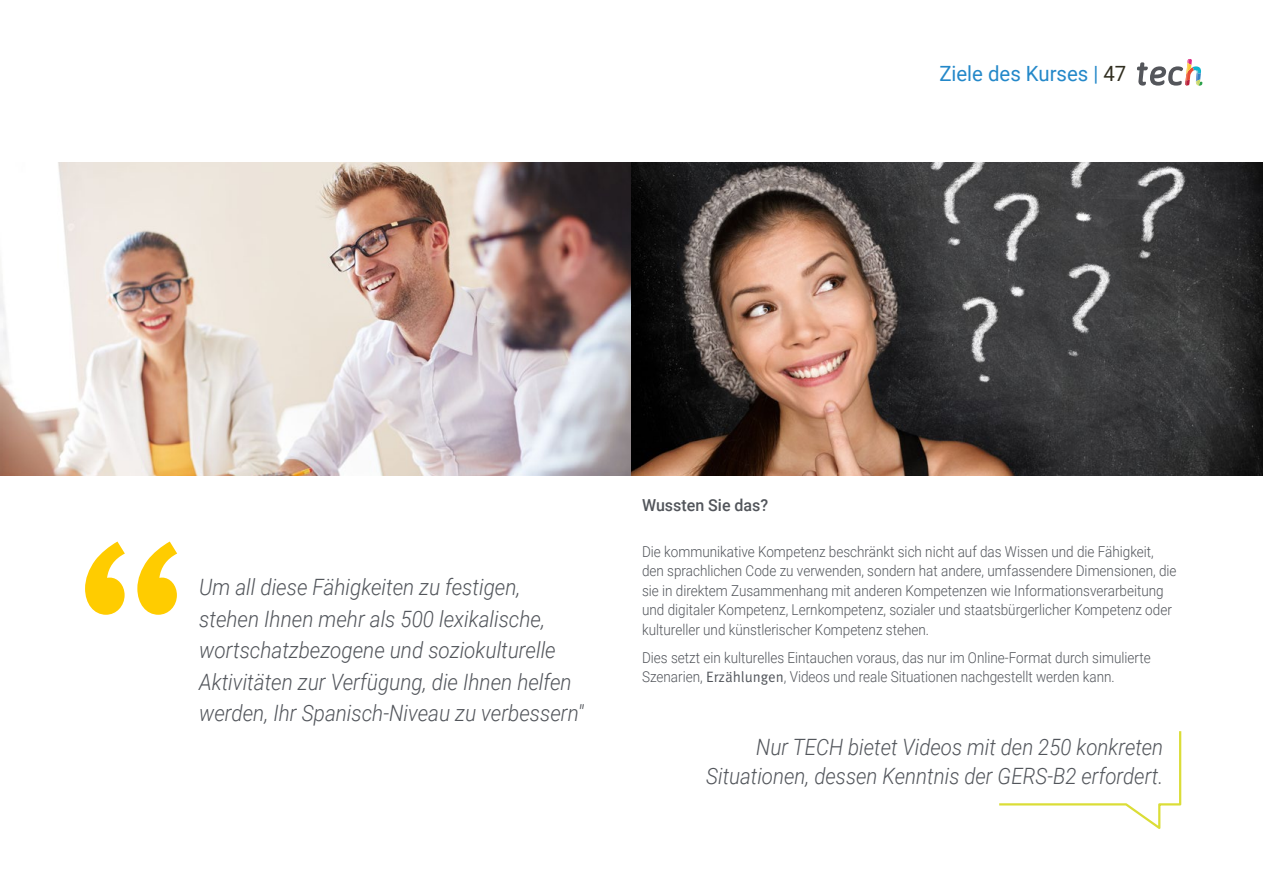
<style>
.page{position:relative;width:1263px;height:893px;background:#fff}
.page>*{position:absolute;margin:0;border:0;box-sizing:border-box;transform-origin:0 0}
.t1{font:italic 300 22.5px/31.5px "Roboto";color:#52555b;scale:.92 1}
.t2{font:italic 300 22.5px/28.5px "Roboto";color:#52555b;text-align:right;scale:.91 1}
.t3{font:21px "Roboto";color:#2488c9}
.t4{font:500 16.5px "Roboto";color:#52555b}
.t5{font:300 15px/19.5px "Roboto";color:#52555b;scale:.9 1}
.s1{color:#312e20}
.s2{font-family:"Meta Pro";font-weight:400}
</style>
<div class="page">
<svg style="left:1137px;top:59px;width:65px;height:27px"></svg>
<img style="left:0;top:162px;width:1263px;height:313px">
<svg style="left:85px;top:541px;width:92px;height:74px"></svg>
<svg style="left:999px;top:731px;width:183px;height:98px"></svg>
<h2 class="t3" style="left:939px;top:59px;width:189px">Ziele des Kurses | <span class="s1">47</span></h2>
<h1 class="t1" style="left:199px;top:570px;width:419px">Um all diese Fähigkeiten zu festigen, stehen Ihnen mehr als 500 lexikalische, wortschatzbezogene und soziokulturelle Aktivitäten zur Verfügung, die Ihnen helfen werden, Ihr Spanisch-Niveau zu verbessern"</h1>
<p class="t4" style="left:642px;top:494px;width:128px">Wussten Sie das?</p>
<p class="t5" style="left:642px;top:541px;width:595px">Die kommunikative Kompetenz beschränkt sich nicht auf das Wissen und die Fähigkeit, den sprachlichen Code zu verwenden, sondern hat andere, umfassendere Dimensionen, die sie in direktem Zusammenhang mit anderen Kompetenzen wie Informationsverarbeitung und digitaler Kompetenz, Lernkompetenz, sozialer und staatsbürgerlicher Kompetenz oder kultureller und künstlerischer Kompetenz stehen.</p>
<p class="t5" style="left:642px;top:647px;width:566px">Dies setzt ein kulturelles Eintauchen voraus, das nur im Online-Format durch simulierte<br>Szenarien, <span class="s2">Erzählungen</span>, Videos und reale Situationen nachgestellt werden kann.</p>
<h1 class="t2" style="left:706px;top:732px;width:504px">Nur TECH bietet Videos mit den 250 konkreten<br>Situationen, dessen Kenntnis der GERS-B2 erfordert.</h1>
</div>
